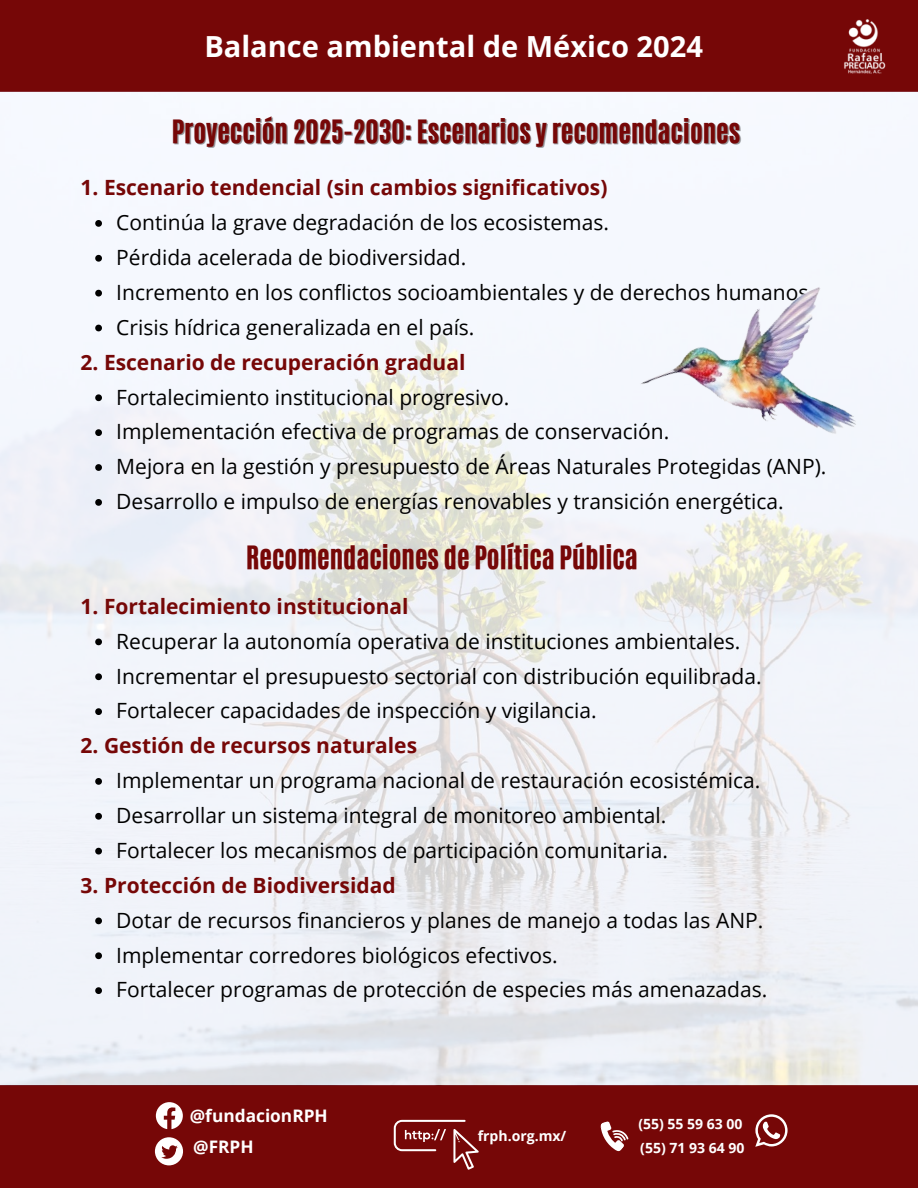
<style>
.page{position:relative;width:918px;height:1188px;background:#fff}
.page>*{position:absolute;margin:0;border:0;box-sizing:border-box;transform-origin:0 0}
.t1{font:700 29.1px "Open Sans";color:#fff}
.t2{font:27px "CA Generated";color:#760707}
.t3{font:21px "Open Sans";color:#000}
.t4{font:700 21px "Open Sans";color:#760707}
.t5{font:700 17.25px "Open Sans";color:#fff}
.t6{font:700 14.1px "Open Sans";color:#fff}
</style>
<div class="page">
<div style="left:0;top:1086px;width:918px;height:102px;background:#760707"></div>
<svg style="left:394px;top:1120px;width:85px;height:49px"></svg>
<svg style="left:601px;top:1121px;width:27px;height:30px"></svg>
<svg style="left:156px;top:1102px;width:27px;height:27px"></svg>
<svg style="left:155px;top:1137px;width:28px;height:28px"></svg>
<svg style="left:755px;top:1114px;width:33px;height:33px"></svg>
<div style="left:0;top:0;width:918px;height:92px;background:#760707"></div>
<img style="left:844px;top:19px;width:42px;height:55px">
<img style="left:0;top:196px;width:918px;height:889px">
<svg style="left:95px;top:220px;width:7px;height:7px"></svg>
<svg style="left:95px;top:255px;width:7px;height:7px"></svg>
<svg style="left:95px;top:290px;width:7px;height:7px"></svg>
<svg style="left:95px;top:325px;width:7px;height:6px"></svg>
<svg style="left:95px;top:394px;width:7px;height:7px"></svg>
<svg style="left:95px;top:429px;width:7px;height:7px"></svg>
<svg style="left:95px;top:464px;width:7px;height:7px"></svg>
<svg style="left:95px;top:499px;width:7px;height:7px"></svg>
<svg style="left:95px;top:639px;width:7px;height:6px"></svg>
<svg style="left:95px;top:673px;width:7px;height:7px"></svg>
<svg style="left:95px;top:708px;width:7px;height:7px"></svg>
<svg style="left:95px;top:778px;width:7px;height:7px"></svg>
<svg style="left:95px;top:813px;width:7px;height:7px"></svg>
<svg style="left:95px;top:848px;width:7px;height:7px"></svg>
<svg style="left:95px;top:918px;width:7px;height:6px"></svg>
<svg style="left:95px;top:952px;width:7px;height:7px"></svg>
<svg style="left:95px;top:987px;width:7px;height:7px"></svg>
<img style="left:633px;top:281px;width:247px;height:222px">
<h5 class="t1" style="left:204px;top:26px;width:500px">Balance ambiental de México 2024</h5>
<p class="t2" style="left:172px;top:112px;width:570px">Proyección 2025-2030: Escenarios y recomendaciones</p>
<p class="t4" style="left:81px;top:173px;width:528px">1. Escenario tendencial (sin cambios significativos)</p>
<p class="t3" style="left:116px;top:208px;width:494px">Continúa la grave degradación de los ecosistemas.</p>
<p class="t3" style="left:116px;top:243px;width:352px">Pérdida acelerada de biodiversidad.</p>
<p class="t3" style="left:116px;top:277px;width:699px">Incremento en los conflictos socioambientales y de derechos humanos.</p>
<h2 class="t3" style="left:116px;top:312px;width:360px">Crisis hídrica generalizada en el país.</h2>
<p class="t4" style="left:81px;top:347px;width:386px">2. Escenario de recuperación gradual</p>
<p class="t3" style="left:116px;top:382px;width:395px">Fortalecimiento institucional progresivo.</p>
<p class="t3" style="left:116px;top:417px;width:555px">Implementación efectiva de programas de conservación.</p>
<p class="t3" style="left:116px;top:452px;width:712px">Mejora en la gestión y presupuesto de Áreas Naturales Protegidas (ANP).</p>
<h2 class="t3" style="left:116px;top:487px;width:669px">Desarrollo e impulso de energías renovables y transición energética.</h2>
<h4 class="t2" style="left:246px;top:538px;width:393px">Recomendaciones de Política Pública</h4>
<p class="t4" style="left:81px;top:591px;width:330px">1. Fortalecimiento institucional</p>
<p class="t3" style="left:116px;top:626px;width:626px">Recuperar la autonomía operativa de instituciones ambientales.</p>
<p class="t3" style="left:116px;top:661px;width:647px">Incrementar el presupuesto sectorial con distribución equilibrada.</p>
<h2 class="t3" style="left:116px;top:696px;width:482px">Fortalecer capacidades de inspección y vigilancia.</h2>
<p class="t4" style="left:81px;top:731px;width:338px">2. Gestión de recursos naturales</p>
<p class="t3" style="left:116px;top:766px;width:646px">Implementar un programa nacional de restauración ecosistémica.</p>
<p class="t3" style="left:116px;top:801px;width:552px">Desarrollar un sistema integral de monitoreo ambiental.</p>
<h2 class="t3" style="left:116px;top:835px;width:553px">Fortalecer los mecanismos de participación comunitaria.</h2>
<p class="t4" style="left:81px;top:870px;width:317px">3. Protección de Biodiversidad</p>
<p class="t3" style="left:116px;top:905px;width:649px">Dotar de recursos financieros y planes de manejo a todas las ANP.</p>
<p class="t3" style="left:116px;top:940px;width:443px">Implementar corredores biológicos efectivos.</p>
<p class="t3" style="left:116px;top:975px;width:653px">Fortalecer programas de protección de especies más amenazadas.</p>
<h1 class="t5" style="left:190px;top:1104px;width:140px">@fundacionRPH</h1>
<h2 class="t5" style="left:193px;top:1135px;width:62px">@FRPH</h2>
<p class="t6" style="left:478px;top:1126px;width:90px">frph.org.mx/</p>
<h1 class="t6" style="left:638px;top:1114px;width:106px">(55) 55 59 63 00</h1>
<p class="t6" style="left:640px;top:1138px;width:106px">(55) 71 93 64 90</p>
</div>
